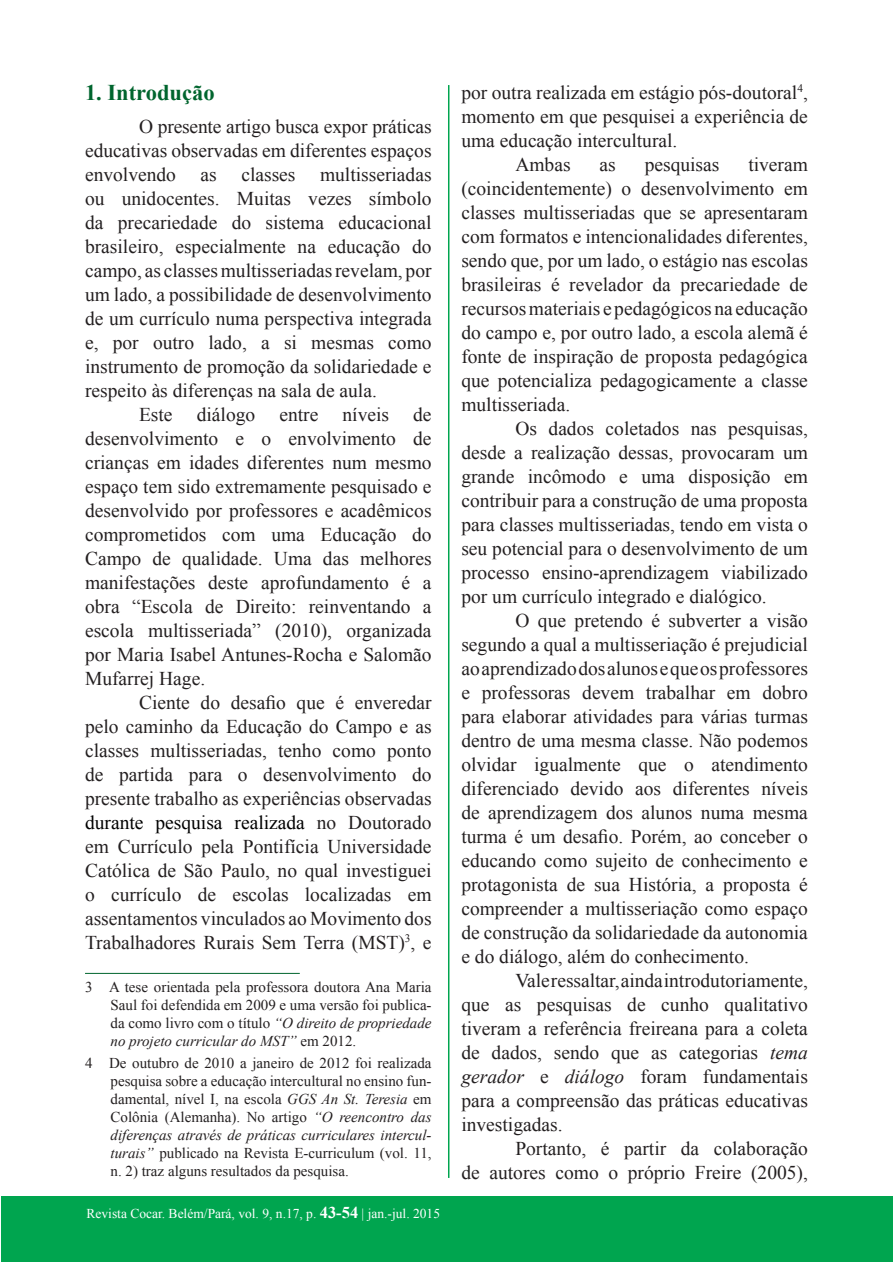
<style>
.page{position:relative;width:893px;height:1263px;background:#fff}
.page>*{position:absolute;margin:0;border:0;box-sizing:border-box;transform-origin:0 0}
.t1{font:700 22.5px "Times New Roman";color:#00652e}
.t2{font:19.5px/24px "Times New Roman";color:#231f20;text-align:justify}
.t3{font:15px/18px "Times New Roman";color:#231f20;text-align:justify}
.t4{font:13.5px "Times New Roman";color:#fff}
.s1{color:#000}
.s2{font-style:italic}
.s3{font-weight:700;font-size:16.5px}
</style>
<div class="page">
<div style="left:1px;top:1196px;width:892px;height:66px;background:#00a54f"></div>
<hr style="left:448px;top:85px;width:1px;height:1093px;background:#00a54f">
<hr style="left:85px;top:973px;width:215px;height:1px;background:#00652e">
<p class="t1" style="left:85px;top:77px;width:131px">1. Introdução</p>
<p class="t2" style="left:85px;top:114px;width:348px;text-indent:54px">O presente artigo busca expor práticas educativas observadas em diferentes espaços envolvendo</p>
<p class="t2" style="left:85px;top:162px;width:348px;text-indent:235px">multisseriadas ou unidocentes. Muitas vezes símbolo da precariedade do sistema educacional brasileiro, especialmente na educação do campo, as classes multisseriadas revelam, por um lado, a possibilidade de desenvolvimento de um currículo numa perspectiva integrada e, por outro lado, a si mesmas como instrumento de promoção da solidariedade e respeito às diferenças na sala de aula.</p>
<p class="t2" style="left:85px;top:402px;width:348px;text-indent:54px">Este diálogo entre níveis de desenvolvimento e o envolvimento de crianças em idades diferentes num mesmo espaço tem sido extremamente pesquisado e desenvolvido por professores e acadêmicos comprometidos com uma Educação do Campo de qualidade. Uma das melhores manifestações deste aprofundamento é a obra “Escola de Direito: reinventando a escola multisseriada” (2010), organizada por Maria Isabel Antunes-Rocha e Salomão Mufarrej Hage.</p>
<p class="t2" style="left:85px;top:690px;width:348px;text-indent:54px">Ciente do desafio que é enveredar pelo caminho da Educação do Campo e as classes multisseriadas, tenho como ponto de partida para o desenvolvimento do presente trabalho as experiências observadas <span class="s1">durante pesquisa realizada</span> no Doutorado em Currículo pela Pontifícia Universidade Católica de São Paulo, no qual investiguei o currículo de escolas localizadas em assentamentos vinculados ao Movimento dos Trabalhadores Rurais Sem Terra (MST)<sup>3</sup>, e</p>
<p class="t2" style="left:201px;top:162px;width:18px">as</p>
<p class="t2" style="left:241px;top:162px;width:56px">classes</p>
<p class="t3" style="left:111px;top:978px;width:323px;text-indent:-26px">3 A tese orientada pela professora doutora Ana Maria Saul foi defendida em 2009 e uma versão foi publica&shy;da como livro com o título <span class="s2">“O direito de propriedade no projeto curricular do MST”</span> em 2012.</p>
<p class="t3" style="left:111px;top:1054px;width:323px;text-indent:-26px">4 De outubro de 2010 a janeiro de 2012 foi realizada pesquisa sobre a educação intercultural no ensino fun&shy;damental, nível I, na escola <span class="s2">GGS An St. Teresia</span> em Colônia (Alemanha). No artigo <span class="s2">“O reencontro das diferenças através de práticas curriculares intercul&shy;turais”</span> publicado na Revista E-curriculum (vol. 11, n. 2) traz alguns resultados da pesquisa.</p>
<p class="t4" style="left:320px;top:1206px;width:104px"><span class="s3">43-54</span>| jan.-jul. 2015</p>
<p class="t4" style="left:87px;top:1205px;width:255px">Revista Cocar. Belém/Pará, vol. 9, n.17, p. <span class="s3">3-6</span></p>
<p class="t4" style="left:362px;top:1205px;width:80px">| jan.-jul. 2015</p>
<p class="t2" style="left:461px;top:80px;width:348px">por outra realizada em estágio pós-doutoral<sup>4</sup>,</p>
<p class="t2" style="left:461px;top:104px;width:348px">momento em que pesquisei a experiência de</p>
<p class="t2" style="left:461px;top:128px;width:218px">uma educação intercultural.</p>
<p class="t2" style="left:515px;top:152px;width:57px">Ambas</p>
<p class="t2" style="left:599px;top:152px;width:18px">as</p>
<p class="t2" style="left:645px;top:152px;width:76px">pesquisas</p>
<p class="t2" style="left:461px;top:152px;width:348px;text-indent:287px">tiveram (coincidentemente) o desenvolvimento em classes multisseriadas que se apresentaram com formatos e intencionalidades diferentes, sendo que, por um lado, o estágio nas escolas brasileiras é revelador da precariedade de recursos materiais e pedagógicos na educação do campo e, por outro lado, a escola alemã é fonte de inspiração de proposta pedagógica que potencializa pedagogicamente a classe multisseriada.</p>
<p class="t2" style="left:461px;top:416px;width:348px;text-indent:54px">Os dados coletados nas pesquisas, desde a realização dessas, provocaram um grande incômodo e uma disposição em contribuir para a construção de uma proposta para classes multisseriadas, tendo em vista o seu potencial para o desenvolvimento de um processo ensino-aprendizagem viabilizado por um currículo integrado e dialógico.</p>
<p class="t2" style="left:461px;top:608px;width:348px;text-indent:54px">O que pretendo é subverter a visão segundo a qual a multisseriação é prejudicial ao aprendizado dos alunos e que os professores e professoras devem trabalhar em dobro para elaborar atividades para várias turmas dentro de uma mesma classe. Não podemos olvidar igualmente que o atendimento diferenciado devido aos diferentes níveis de aprendizagem dos alunos numa mesma turma é um desafio. Porém, ao conceber o educando como sujeito de conhecimento e protagonista de sua História, a proposta é compreender a multisseriação como espaço de construção da solidariedade da autonomia e do diálogo, além do conhecimento.</p>
<p class="t2" style="left:461px;top:968px;width:348px;text-indent:54px">Vale ressaltar, ainda introdutoriamente, que as pesquisas de cunho qualitativo tiveram a referência freireana para a coleta de dados, sendo que as categorias <span class="s2">tema gerador</span> e <span class="s2">diálogo</span> foram fundamentais para a compreensão das práticas educativas investigadas.</p>
<p class="t2" style="left:461px;top:1136px;width:348px;text-align:right">Portanto, é partir da colaboração<br>de autores como o próprio Freire (2005),</p>
</div>
